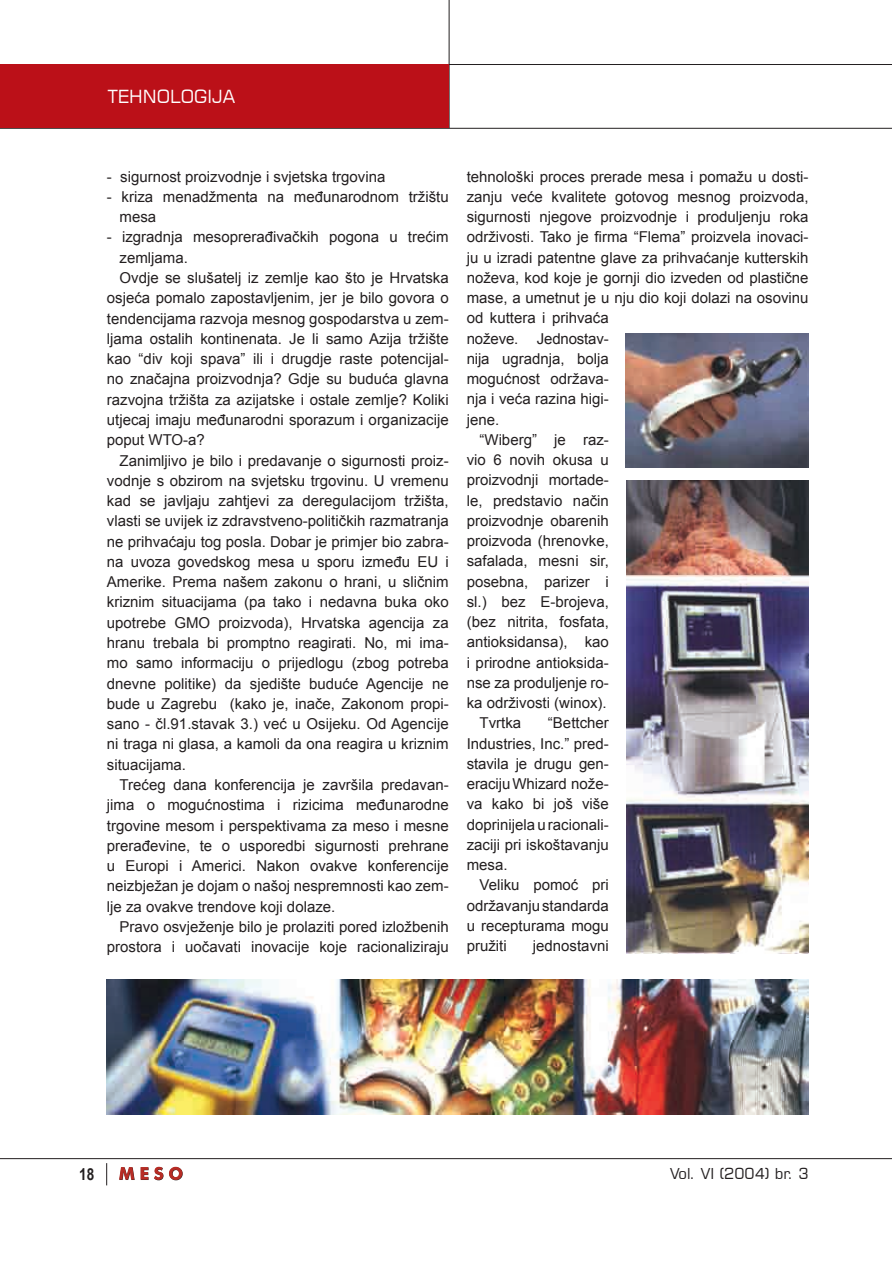
<style>
.page{position:relative;width:892px;height:1264px;background:#fff}
.page>*{position:absolute;margin:0;border:0;box-sizing:border-box;transform-origin:0 0}
.t1{font:18px "Square 721 BT";color:#fff}
.t2{font:700 16.5px "Arial Narrow";color:#231f20}
.t3{font:15px/20.2px "Arial";color:#231f20;text-align:justify}
.t4{font:15px "Square 721 BT";color:#231f20}
</style>
<div class="page">
<hr style="left:0;top:1158px;width:892px;height:1px;background:#231f20">
<svg style="left:119px;top:1167px;width:16px;height:13px"></svg>
<svg style="left:141px;top:1167px;width:22px;height:13px"></svg>
<svg style="left:169px;top:1167px;width:14px;height:13px"></svg>
<hr style="left:0;top:64px;width:892px;height:1px;background:#231f20">
<hr style="left:0;top:128px;width:892px;height:1px;background:#231f20">
<svg style="left:106px;top:1163px;width:1px;height:22px"></svg>
<hr style="left:449px;top:0;width:1px;height:128px;background:#231f20">
<img style="left:626px;top:334px;width:182px;height:133px">
<img style="left:626px;top:481px;width:182px;height:472px">
<img style="left:107px;top:980px;width:701px;height:135px">
<div style="left:0;top:64px;width:449px;height:64px;background:#bb1018"></div>
<p class="t1" style="left:108px;top:85px;width:128px">TEHNOLOGIJA</p>
<p class="t3" style="left:107px;top:166px;width:280px">- sigurnost proizvodnje i svjetska trgovina</p>
<p class="t3" style="left:120px;top:187px;width:331px;text-indent:-13px">- kriza menadžmenta na međunarodnom tržištu mesa</p>
<p class="t3" style="left:107px;top:227px;width:343px">- izgradnja mesoprerađivačkih pogona u trećim</p>
<p class="t3" style="left:120px;top:247px;width:70px">zemljama.</p>
<p class="t3" style="left:120px;top:268px;width:331px">Ovdje se slušatelj iz zemlje kao što je Hrvatska</p>
<p class="t3" style="left:107px;top:288px;width:343px">osjeća pomalo zapostavljenim, jer je bilo govora o</p>
<p class="t3" style="left:107px;top:308px;width:343px">tendencijama razvoja mesnog gospodarstva u zem-</p>
<p class="t3" style="left:107px;top:329px;width:343px">ljama ostalih kontinenata. Je li samo Azija tržište</p>
<p class="t3" style="left:107px;top:349px;width:343px">kao “div koji spava” ili i drugdje raste potencijal-</p>
<p class="t3" style="left:107px;top:369px;width:343px">no značajna proizvodnja? Gdje su buduća glavna</p>
<p class="t3" style="left:107px;top:389px;width:343px">razvojna tržišta za azijatske i ostale zemlje? Koliki</p>
<p class="t3" style="left:107px;top:410px;width:343px">utjecaj imaju međunarodni sporazum i organizacije</p>
<p class="t3" style="left:107px;top:430px;width:100px">poput WTO-a?</p>
<p class="t3" style="left:120px;top:450px;width:331px">Zanimljivo je bilo i predavanje o sigurnosti proiz-</p>
<p class="t3" style="left:107px;top:471px;width:343px">vodnje s obzirom na svjetsku trgovinu. U vremenu</p>
<p class="t3" style="left:107px;top:491px;width:343px">kad se javljaju zahtjevi za deregulacijom tržišta,</p>
<p class="t3" style="left:107px;top:511px;width:343px">vlasti se uvijek iz zdravstveno-političkih razmatranja</p>
<p class="t3" style="left:107px;top:531px;width:343px">ne prihvaćaju tog posla. Dobar je primjer bio zabra-</p>
<p class="t3" style="left:107px;top:552px;width:343px">na uvoza govedskog mesa u sporu između EU i</p>
<p class="t3" style="left:107px;top:572px;width:343px">Amerike. Prema našem zakonu o hrani, u sličnim</p>
<p class="t3" style="left:107px;top:592px;width:343px">kriznim situacijama (pa tako i nedavna buka oko</p>
<p class="t3" style="left:107px;top:613px;width:343px">upotrebe GMO proizvoda), Hrvatska agencija za</p>
<p class="t3" style="left:107px;top:633px;width:343px">hranu trebala bi promptno reagirati. No, mi ima-</p>
<p class="t3" style="left:107px;top:653px;width:343px">mo samo informaciju o prijedlogu (zbog potreba</p>
<p class="t3" style="left:107px;top:673px;width:343px">dnevne politike) da sjedište buduće Agencije ne</p>
<p class="t3" style="left:107px;top:694px;width:343px">bude u Zagrebu (kako je, inače, Zakonom propi-</p>
<p class="t3" style="left:107px;top:714px;width:343px">sano - čl.91.stavak 3.) već u Osijeku. Od Agencije</p>
<p class="t3" style="left:107px;top:734px;width:343px">ni traga ni glasa, a kamoli da ona reagira u kriznim</p>
<p class="t3" style="left:107px;top:754px;width:81px">situacijama.</p>
<p class="t3" style="left:120px;top:775px;width:331px">Trećeg dana konferencija je završila predavan-</p>
<p class="t3" style="left:107px;top:795px;width:343px">jima o mogućnostima i rizicima međunarodne</p>
<p class="t3" style="left:107px;top:815px;width:343px">trgovine mesom i perspektivama za meso i mesne</p>
<p class="t3" style="left:107px;top:836px;width:343px">prerađevine, te o usporedbi sigurnosti prehrane</p>
<p class="t3" style="left:107px;top:856px;width:343px">u Europi i Americi. Nakon ovakve konferencije</p>
<p class="t3" style="left:107px;top:876px;width:343px">neizbježan je dojam o našoj nespremnosti kao zem-</p>
<p class="t3" style="left:107px;top:896px;width:230px">lje za ovakve trendove koji dolaze.</p>
<p class="t3" style="left:120px;top:917px;width:331px">Pravo osvježenje bilo je prolaziti pored izložbenih</p>
<p class="t3" style="left:107px;top:937px;width:343px">prostora i uočavati inovacije koje racionaliziraju</p>
<p class="t3" style="left:467px;top:166px;width:343px">tehnološki proces prerade mesa i pomažu u dosti-</p>
<p class="t3" style="left:467px;top:187px;width:343px">zanju veće kvalitete gotovog mesnog proizvoda,</p>
<p class="t3" style="left:467px;top:207px;width:343px">sigurnosti njegove proizvodnje i produljenju roka</p>
<p class="t3" style="left:467px;top:227px;width:343px">održivosti. Tako je firma “Flema” proizvela inovaci-</p>
<p class="t3" style="left:467px;top:247px;width:343px">ju u izradi patentne glave za prihvaćanje kutterskih</p>
<p class="t3" style="left:467px;top:268px;width:343px">noževa, kod koje je gornji dio izveden od plastične</p>
<p class="t3" style="left:467px;top:288px;width:343px">mase, a umetnut je u nju dio koji dolazi na osovinu</p>
<p class="t3" style="left:467px;top:308px;width:144px">od kuttera i prihvaća</p>
<p class="t3" style="left:467px;top:328px;width:144px">noževe. Jednostav-</p>
<p class="t3" style="left:467px;top:349px;width:144px">nija ugradnja, bolja</p>
<p class="t3" style="left:467px;top:369px;width:144px">mogućnost održava-</p>
<p class="t3" style="left:467px;top:389px;width:144px">nja i veća razina higi-</p>
<p class="t3" style="left:467px;top:409px;width:34px">jene.</p>
<p class="t3" style="left:479px;top:430px;width:131px">“Wiberg” je raz-</p>
<p class="t3" style="left:467px;top:450px;width:144px">vio 6 novih okusa u</p>
<p class="t3" style="left:467px;top:470px;width:144px">proizvodnji mortade-</p>
<p class="t3" style="left:467px;top:490px;width:144px">le, predstavio način</p>
<p class="t3" style="left:467px;top:511px;width:144px">proizvodnje obarenih</p>
<p class="t3" style="left:467px;top:531px;width:144px">proizvoda (hrenovke,</p>
<p class="t3" style="left:467px;top:551px;width:144px">safalada, mesni sir,</p>
<p class="t3" style="left:467px;top:571px;width:144px">posebna, parizer i</p>
<p class="t3" style="left:467px;top:592px;width:144px">sl.) bez E-brojeva,</p>
<p class="t3" style="left:467px;top:612px;width:144px">(bez nitrita, fosfata,</p>
<p class="t3" style="left:467px;top:632px;width:144px">antioksidansa), kao</p>
<p class="t3" style="left:467px;top:652px;width:144px">i prirodne antioksida-</p>
<p class="t3" style="left:467px;top:673px;width:144px">nse za produljenje ro-</p>
<p class="t3" style="left:467px;top:693px;width:142px">ka održivosti (winox).</p>
<p class="t3" style="left:479px;top:713px;width:43px">Tvrtka</p>
<p class="t3" style="left:467px;top:713px;width:144px;text-indent:81px">“Bettcher Industries, Inc.” pred&shy;stavila je drugu gen&shy;eraciju Whizard nože&shy;va kako bi još više doprinijela u racionali&shy;zaciji pri iskoštavanju mesa.</p>
<p class="t3" style="left:467px;top:875px;width:144px;text-indent:13px">Veliku pomoć pri održavanju standarda u recepturama mogu pružiti</p>
<p class="t3" style="left:533px;top:936px;width:77px">jednostavni</p>
<p class="t2" style="left:79px;top:1161px;width:17px">18</p>
<p class="t4" style="left:670px;top:1164px;width:140px">Vol. VI (2004) br. 3</p>
</div>
